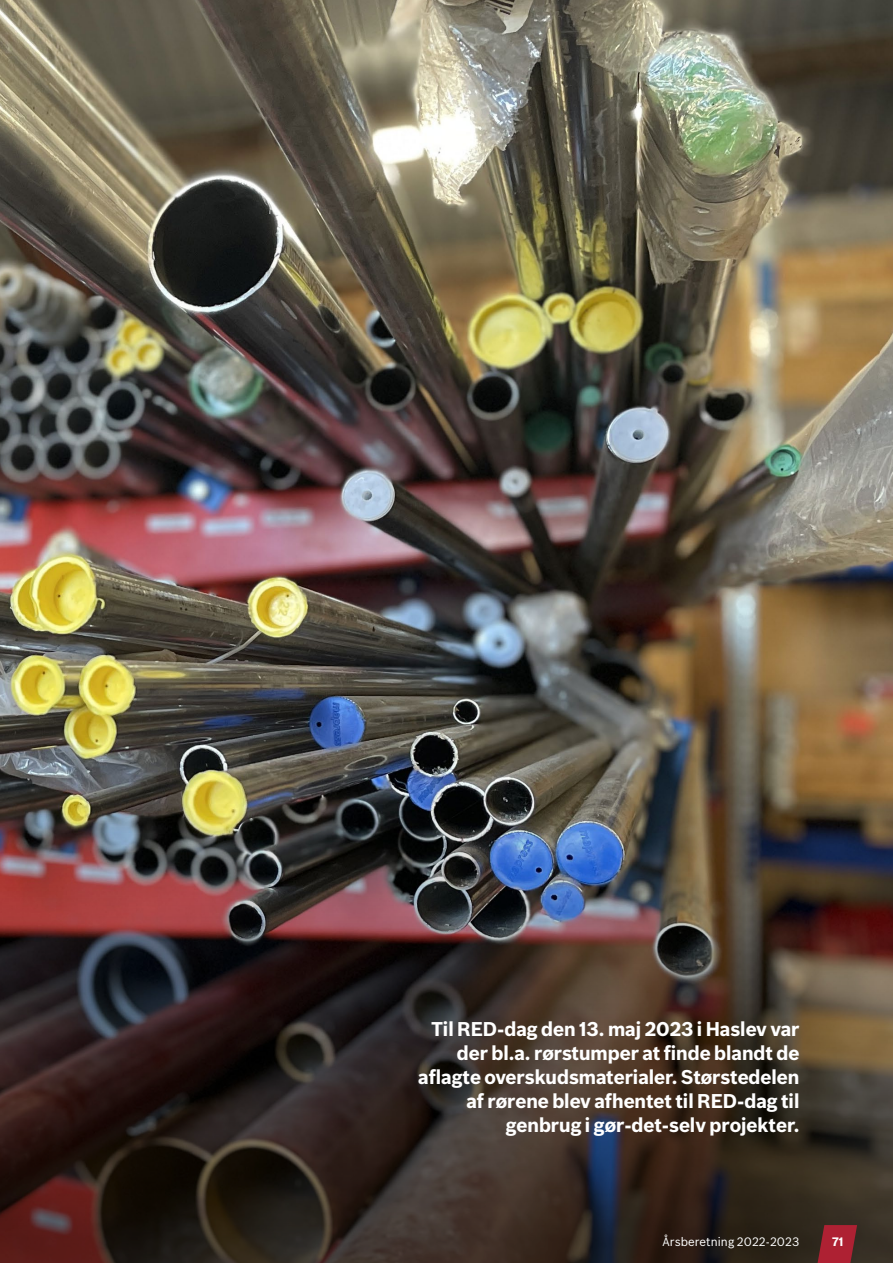
<style>
.page{position:relative;width:893px;height:1263px;background:#fff}
.page>*{position:absolute;margin:0;border:0;box-sizing:border-box;transform-origin:0 0}
.t1{font:700 19.5px/24px "Bosch";color:#fff;text-align:right}
.t2{font:12px "Bosch";letter-spacing:.01em;color:#fff}
.t3{font:700 12px "Bosch";color:#fff}
</style>
<div class="page">
<img style="left:0;top:0;width:893px;height:749px">
<img style="left:0;top:749px;width:893px;height:514px">
<svg style="left:818px;top:1225px;width:39px;height:38px"></svg>
<p class="t1" style="left:418px;top:1016px;width:383px">Til RED-dag den 13. maj 2023 i Haslev var der bl.a. rørstumper at finde blandt de aflagte overskudsmaterialer. Størstedelen af rørene blev afhentet til RED-dag til genbrug i gør-det-selv projekter.</p>
<p class="t2" style="left:662px;top:1234px;width:138px">Årsberetning 2022-2023</p>
<p class="t3" style="left:832px;top:1234px;width:13px">71</p>
</div>
